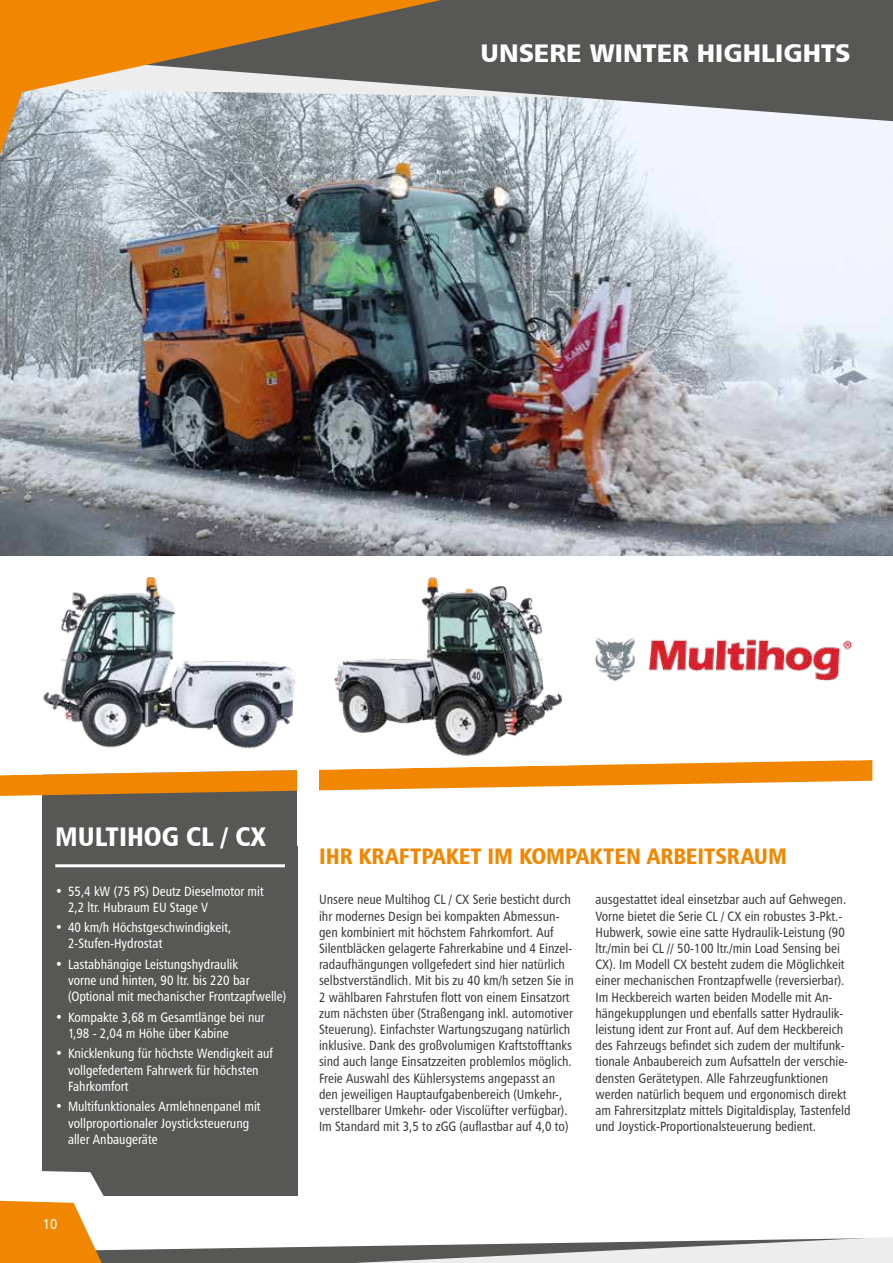
<style>
.page{position:relative;width:893px;height:1263px;background:#fff}
.page>*{position:absolute;margin:0;border:0;box-sizing:border-box;transform-origin:0 0}
.t1{font:27px "Humanist 777 BT Black Condensed B";color:#fff}
.t2{font:25.5px "Humanist 777 BT Black B";color:#fff}
.t3{font:22.5px "Humanist 777 BT Black Condensed B";color:#f18700}
.t4{font:14.25px "Humanist 777 BT Roman B";color:#fff;scale:.9 1}
.t5{font:13.5px/16.2px "Humanist 777 BT Roman Condensed B";color:#3c3c3b}
.t6{font:13.5px/16.2px "Humanist 777 BT Roman Condensed B";color:#fff}
</style>
<div class="page">
<img style="left:0;top:121px;width:893px;height:434px">
<div style="left:43px;top:761px;width:255px;height:435px;background:#575756"></div>
<img style="left:594px;top:637px;width:259px;height:45px">
<hr style="left:55px;top:864px;width:230px;height:3px;background:#fff">
<svg style="left:0;top:1170px;width:893px;height:93px"></svg>
<svg style="left:0;top:0;width:880px;height:155px;background:#a1927e"></svg>
<svg style="left:892px;top:0;width:1px;height:146px"></svg>
<svg style="left:0;top:760px;width:873px;height:36px"></svg>
<img style="left:319px;top:577px;width:266px;height:199px">
<img style="left:43px;top:577px;width:253px;height:172px">
<div style="left:298px;top:758px;width:21px;height:88px;background:#fff"></div>
<h2 class="t2" style="left:481px;top:37px;width:371px">UNSERE WINTER HIGHLIGHTS</h2>
<h1 class="t1" style="left:55px;top:819px;width:212px">MULTIHOG CL / CX</h1>
<p class="t6" style="left:68px;top:882px;width:197px;text-indent:-13px">• 55,4 kW (75 PS) Deutz Dieselmotor mit<br>2,2 ltr. Hubraum EU Stage V</p>
<p class="t6" style="left:68px;top:919px;width:165px;text-indent:-13px">• 40 km/h Höchstgeschwindigkeit,<br>2-Stufen-Hydrostat</p>
<p class="t6" style="left:68px;top:956px;width:220px;text-indent:-13px">• Lastabhängige Leistungshydraulik<br>vorne und hinten, 90 ltr. bis 220 bar (Optional mit mechanischer Frontzapfwelle)</p>
<p class="t6" style="left:68px;top:1009px;width:198px;text-indent:-13px">• Kompakte 3,68 m Gesamtlänge bei nur<br>1,98 - 2,04 m Höhe über Kabine</p>
<p class="t6" style="left:68px;top:1045px;width:206px;text-indent:-13px">• Knicklenkung für höchste Wendigkeit auf vollgefedertem Fahrwerk für höchsten<br>Fahrkomfort</p>
<p class="t6" style="left:68px;top:1098px;width:194px;text-indent:-13px">• Multifunktionales Armlehnenpanel mit vollproportionaler Joysticksteuerung aller Anbaugeräte</p>
<p class="t4" style="left:43px;top:1215px;width:18px">10</p>
<h3 class="t3" style="left:319px;top:842px;width:469px">IHR KRAFTPAKET IM KOMPAKTEN ARBEITSRAUM</h3>
<p class="t5" style="left:319px;top:891px;width:256px">Unsere neue Multihog CL / CX Serie besticht durch ihr modernes Design bei kompakten Abmessun&shy;gen kombiniert mit höchstem Fahrkomfort. Auf Silentbläcken gelagerte Fahrerkabine und 4 Einzel&shy;radaufhängungen vollgefedert sind hier natürlich selbstverständlich. Mit bis zu 40 km/h setzen Sie in 2 wählbaren Fahrstufen flott von einem Einsatzort zum nächsten über (Straßengang inkl. automotiver Steuerung). Einfachster Wartungszugang natürlich inklusive. Dank des großvolumigen Kraftstofftanks sind auch lange Einsatzzeiten problemlos möglich.<br>Freie Auswahl des Kühlersystems angepasst an den jeweiligen Hauptaufgabenbereich (Umkehr-, verstellbarer Umkehr- oder Viscolüfter verfügbar).<br>Im Standard mit 3,5 to zGG (auflastbar auf 4,0 to)</p>
<p class="t5" style="left:595px;top:891px;width:257px">ausgestattet ideal einsetzbar auch auf Gehwegen.<br>Vorne bietet die Serie CL / CX ein robustes 3-Pkt.- Hubwerk, sowie eine satte Hydraulik-Leistung (90 ltr./min bei CL // 50-100 ltr./min Load Sensing bei CX). Im Modell CX besteht zudem die Möglichkeit einer mechanischen Frontzapfwelle (reversierbar).<br>Im Heckbereich warten beiden Modelle mit An&shy;hängekupplungen und ebenfalls satter Hydraulik&shy;leistung ident zur Front auf. Auf dem Heckbereich des Fahrzeugs befindet sich zudem der multifunk&shy;tionale Anbaubereich zum Aufsatteln der verschie&shy;densten Gerätetypen. Alle Fahrzeugfunktionen werden natürlich bequem und ergonomisch direkt am Fahrersitzplatz mittels Digitaldisplay, Tastenfeld und Joystick-Proportionalsteuerung bedient.</p>
</div>
